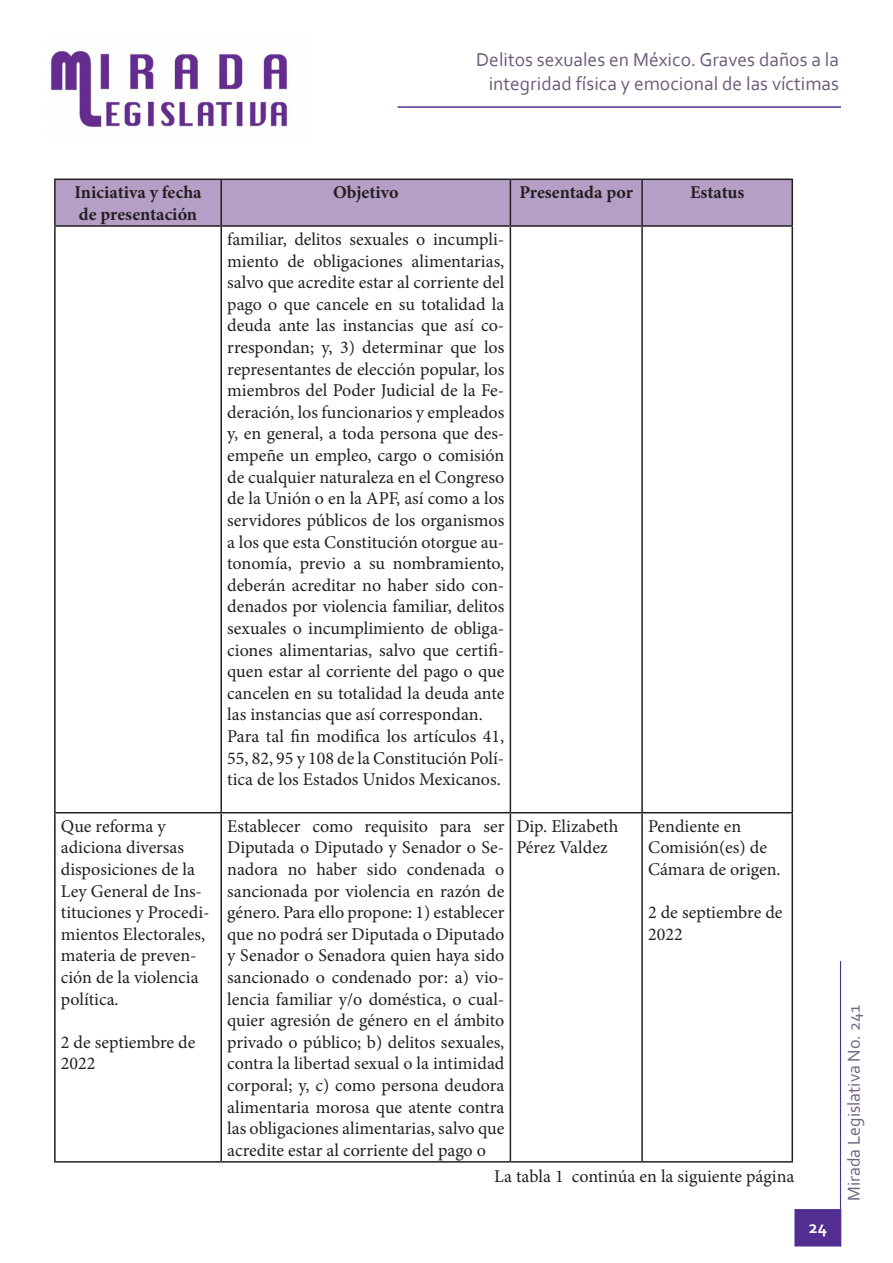
<style>
.page{position:relative;width:893px;height:1263px;background:#fff}
.page>*{position:absolute;margin:0;border:0;box-sizing:border-box;transform-origin:0 0}
.t1{font:19.5px/23.4px "Corbel";color:#6d5c7c;text-align:right}
.t2{font:18px/21.6px "Minion Pro";color:#231f20}
.t3{font:700 18px "Minion Pro";color:#231f20}
.t4{font:18px "Corbel";color:#726581}
.t5{font:700 18px "Corbel";color:#fff}
</style>
<div class="page">
<img style="left:50px;top:50px;width:238px;height:78px">
<div style="left:794px;top:1209px;width:47px;height:37px;background:#532e91;border:2px solid #532e91"></div>
<hr style="left:840px;top:961px;width:1px;height:285px;background:#532e91">
<hr style="left:398px;top:106px;width:443px;height:2px;background:#532e91">
<div style="left:56px;top:180px;width:735px;height:45px;background:#b69fc7"></div>
<hr style="left:54px;top:179px;width:167px;height:1px;background:#231f20">
<hr style="left:54px;top:180px;width:2px;height:45px;background:#231f20">
<hr style="left:221px;top:179px;width:289px;height:1px;background:#231f20">
<hr style="left:220px;top:180px;width:2px;height:45px;background:#231f20">
<hr style="left:510px;top:179px;width:132px;height:1px;background:#231f20">
<hr style="left:510px;top:180px;width:1px;height:45px;background:#231f20">
<hr style="left:642px;top:179px;width:151px;height:1px;background:#231f20">
<hr style="left:641px;top:180px;width:2px;height:45px;background:#231f20">
<hr style="left:791px;top:180px;width:2px;height:45px;background:#231f20">
<hr style="left:54px;top:225px;width:167px;height:2px;background:#231f20">
<hr style="left:54px;top:227px;width:2px;height:585px;background:#231f20">
<hr style="left:221px;top:225px;width:289px;height:2px;background:#231f20">
<hr style="left:220px;top:227px;width:2px;height:585px;background:#231f20">
<hr style="left:510px;top:225px;width:132px;height:2px;background:#231f20">
<hr style="left:510px;top:227px;width:1px;height:585px;background:#231f20">
<hr style="left:642px;top:225px;width:151px;height:2px;background:#231f20">
<hr style="left:641px;top:227px;width:2px;height:585px;background:#231f20">
<hr style="left:791px;top:227px;width:2px;height:585px;background:#231f20">
<hr style="left:54px;top:812px;width:167px;height:1px;background:#231f20">
<hr style="left:54px;top:813px;width:2px;height:348px;background:#231f20">
<hr style="left:221px;top:812px;width:289px;height:1px;background:#231f20">
<hr style="left:220px;top:813px;width:2px;height:348px;background:#231f20">
<hr style="left:510px;top:812px;width:132px;height:1px;background:#231f20">
<hr style="left:510px;top:813px;width:1px;height:348px;background:#231f20">
<hr style="left:642px;top:812px;width:151px;height:1px;background:#231f20">
<hr style="left:641px;top:813px;width:2px;height:348px;background:#231f20">
<hr style="left:791px;top:813px;width:2px;height:348px;background:#231f20">
<hr style="left:54px;top:1161px;width:167px;height:1px;background:#231f20">
<hr style="left:221px;top:1161px;width:289px;height:1px;background:#231f20">
<hr style="left:510px;top:1161px;width:132px;height:1px;background:#231f20">
<hr style="left:642px;top:1161px;width:151px;height:1px;background:#231f20">
<p class="t1" style="left:476px;top:48px;width:364px">Delitos sexuales en México. Graves daños a la integridad física y emocional de las víctimas</p>
<p class="t3" style="left:74px;top:180px;width:129px">Iniciativa y fecha</p>
<p class="t3" style="left:79px;top:202px;width:120px">de presentación</p>
<p class="t2" style="left:61px;top:815px;width:150px">Que reforma y adiciona diversas disposiciones de la<br>Ley General de Ins&shy;tituciones y Procedi&shy;mientos Electorales, materia de preven&shy;ción de la violencia política.</p>
<p class="t2" style="left:61px;top:1031px;width:136px">2 de septiembre de<br>2022</p>
<p class="t3" style="left:333px;top:180px;width:67px">Objetivo</p>
<p class="t3" style="left:519px;top:180px;width:115px">Presentada por</p>
<p class="t3" style="left:690px;top:180px;width:56px">Estatus</p>
<p class="t2" style="left:227px;top:229px;width:279px;text-align:justify">familiar, delitos sexuales o incumpli&shy;miento de obligaciones alimentarias, salvo que acredite estar al corriente del pago o que cancele en su totalidad la deuda ante las instancias que así co&shy;rrespondan; y, 3) determinar que los representantes de elección popular, los miembros del Poder Judicial de la Fe&shy;deración, los funcionarios y empleados y, en general, a toda persona que des&shy;empeñe un empleo, cargo o comisión de cualquier naturaleza en el Congreso de la Unión o en la APF, así como a los servidores públicos de los organismos a los que esta Constitución otorgue au&shy;tonomía, previo a su nombramiento, deberán acreditar no haber sido con&shy;denados por violencia familiar, delitos sexuales o incumplimiento de obliga&shy;ciones alimentarias, salvo que certifi&shy;quen estar al corriente del pago o que cancelen en su totalidad la deuda ante las instancias que así correspondan.</p>
<p class="t2" style="left:227px;top:725px;width:279px;text-align:justify">Para tal fin modifica los artículos 41, 55, 82, 95 y 108 de la Constitución Polí&shy;tica de los Estados Unidos Mexicanos.</p>
<p class="t2" style="left:227px;top:815px;width:279px;text-align:justify">Establecer como requisito para ser Diputada o Diputado y Senador o Se&shy;nadora no haber sido condenada o sancionada por violencia en razón de género. Para ello propone: 1) establecer que no podrá ser Diputada o Diputado y Senador o Senadora quien haya sido sancionado o condenado por: a) vio&shy;lencia familiar y/o doméstica, o cual&shy;quier agresión de género en el ámbito privado o público; b) delitos sexuales, contra la libertad sexual o la intimidad corporal; y, c) como persona deudora alimentaria morosa que atente contra las obligaciones alimentarias, salvo que acredite estar al corriente del pago o</p>
<p class="t2" style="left:516px;top:815px;width:104px">Dip. Elizabeth<br>Pérez Valdez</p>
<p class="t2" style="left:648px;top:815px;width:134px">Pendiente en<br>Comisión(es) de<br>Cámara de origen.</p>
<p class="t2" style="left:648px;top:902px;width:136px">2 de septiembre de<br>2022</p>
<p class="t2" style="left:494px;top:1166px;width:302px">La tabla 1 continúa en la siguiente página</p>
<p class="t5" style="left:809px;top:1216px;width:20px">24</p>
<p class="t4" style="left:842px;top:1201px;width:198px;rotate:-90deg">Mirada Legislativa No. 241</p>
</div>
